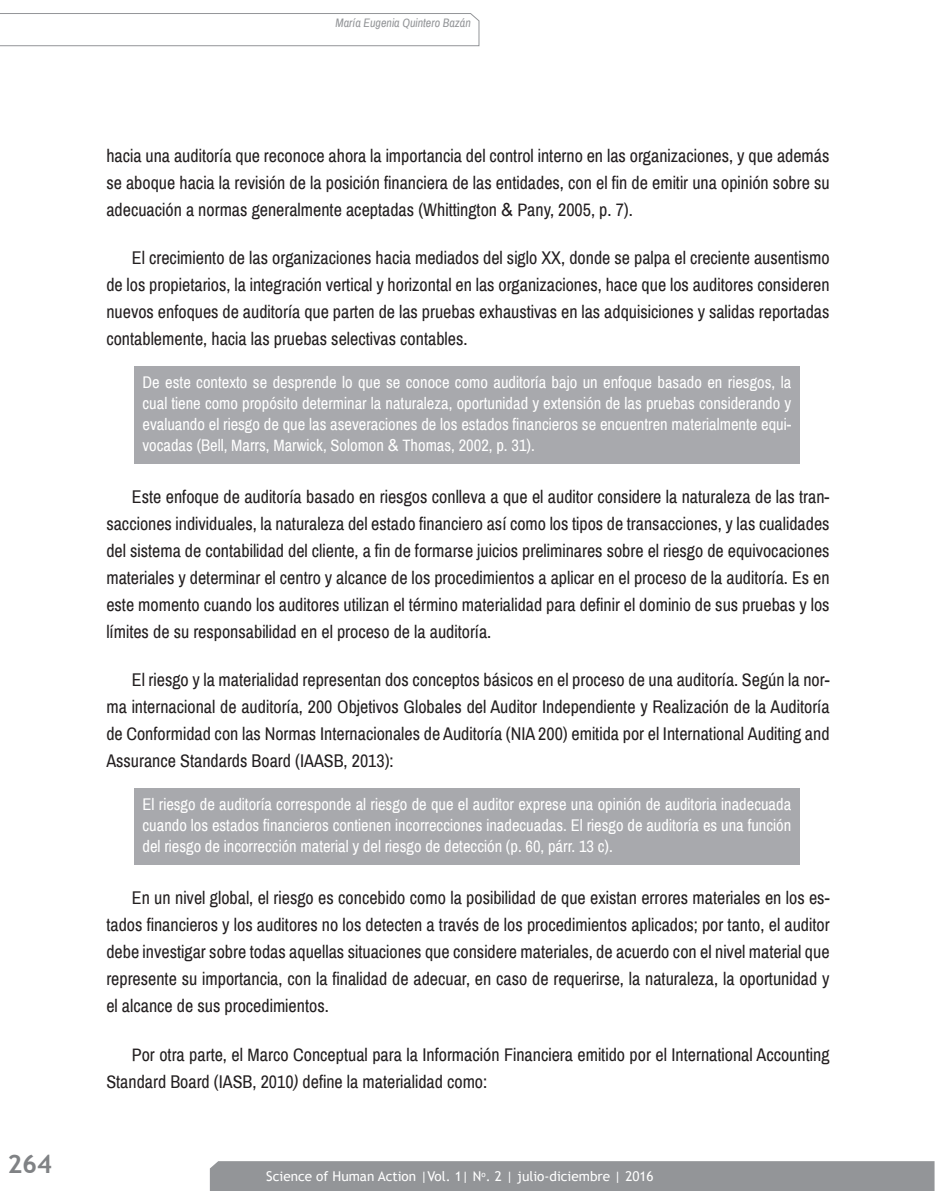
<style>
.page{position:relative;width:936px;height:1191px;background:#fff}
.page>*{position:absolute;margin:0;border:0;box-sizing:border-box;transform-origin:0 0}
.t1{font:700 25.5px "Trebuchet MS";color:#808285}
.t2{font:18px/27px "Archivo Narrow";color:#231f20;text-align:justify}
.t3{font:16.5px/21px "Archivo Narrow";color:#fff;text-align:justify}
.t4{font:13.5px "Trebuchet MS";color:#fff}
.t5{font:italic 12px "Archivo Narrow";color:#939598}
.s1{font-family:"Arial"}
.s2{font-style:italic}
</style>
<div class="page">
<div style="left:210px;top:1161px;width:724px;height:30px;background:#939598"></div>
<svg style="left:0;top:13px;width:479px;height:33px"></svg>
<div style="left:134px;top:366px;width:665px;height:97px;background:#a8a9ad"></div>
<div style="left:134px;top:788px;width:665px;height:76px;background:#a8a9ad"></div>
<h1 class="t1" style="left:7px;top:1147px;width:46px">264</h1>
<p class="t5" style="left:335px;top:15px;width:137px">María Eugenia Quintero Bazán</p>
<p class="t2" style="left:106px;top:142px;width:724px">hacia una auditoría que reconoce ahora la importancia del control interno en las organizaciones, y que además se aboque hacia la revisión de la posición financiera de las entidades, con el fin de emitir una opinión sobre su adecuación a normas generalmente aceptadas (Whittington <span class="s1">&amp;</span> Pany, 2005, p. 7).</p>
<p class="t2" style="left:106px;top:245px;width:724px;text-indent:26px">El crecimiento de las organizaciones hacia mediados del siglo XX, donde se palpa el creciente ausentismo de los propietarios, la integración vertical y horizontal en las organizaciones, hace que los auditores consideren nuevos enfoques de auditoría que parten de las pruebas exhaustivas en las adquisiciones y salidas reportadas contablemente, hacia las pruebas selectivas contables.</p>
<p class="t3" style="left:142px;top:371px;width:650px">De este contexto se desprende lo que se conoce como auditoría bajo un enfoque basado en riesgos, la cual tiene como propósito determinar la naturaleza, oportunidad y extensión de las pruebas considerando y evaluando el riesgo de que las aseveraciones de los estados financieros se encuentren materialmente equi&shy;vocadas (Bell, Marrs, Marwick, Solomon <span class="s1">&amp;</span> Thomas, 2002, p. 31).</p>
<p class="t2" style="left:106px;top:483px;width:724px;text-indent:26px">Este enfoque de auditoría basado en riesgos conlleva a que el auditor considere la naturaleza de las tran&shy;sacciones individuales, la naturaleza del estado financiero así como los tipos de transacciones, y las cualidades del sistema de contabilidad del cliente, a fin de formarse juicios preliminares sobre el riesgo de equivocaciones materiales y determinar el centro y alcance de los procedimientos a aplicar en el proceso de la auditoría. Es en este momento cuando los auditores utilizan el término materialidad para definir el dominio de sus pruebas y los límites de su responsabilidad en el proceso de la auditoría.</p>
<p class="t2" style="left:106px;top:667px;width:724px;text-indent:26px">El riesgo y la materialidad representan dos conceptos básicos en el proceso de una auditoría. Según la nor&shy;ma internacional de auditoría, 200 Objetivos Globales del Auditor Independiente y Realización de la Auditoría de Conformidad con las Normas Internacionales de Auditoría (NIA 200) emitida por el International Auditing and Assurance Standards Board (IAASB, 2013):</p>
<p class="t3" style="left:142px;top:793px;width:650px">El riesgo de auditoría corresponde al riesgo de que el auditor exprese una opinión de auditoria inadecuada cuando los estados financieros contienen incorrecciones inadecuadas. El riesgo de auditoría es una función del riesgo de incorrección material y del riesgo de detección (p. 60, párr. 13 c).</p>
<p class="t2" style="left:106px;top:885px;width:724px;text-indent:26px">En un nivel global, el riesgo es concebido como la posibilidad de que existan errores materiales en los es&shy;tados financieros y los auditores no los detecten a través de los procedimientos aplicados; por tanto, el auditor debe investigar sobre todas aquellas situaciones que considere materiales, de acuerdo con el nivel material que represente su importancia, con la finalidad de adecuar, en caso de requerirse, la naturaleza, la oportunidad y el alcance de sus procedimientos.</p>
<p class="t2" style="left:106px;top:1041px;width:724px;text-indent:26px">Por otra parte, el Marco Conceptual para la Información Financiera emitido por el International Accounting<br>Standard Board (IASB, 2010<span class="s2">)</span> define la materialidad como:</p>
<p class="t4" style="left:266px;top:1167px;width:389px">Science of Human Action |Vol. 1| N<sup>o</sup>. 2 | julio-diciembre | 2016</p>
</div>
